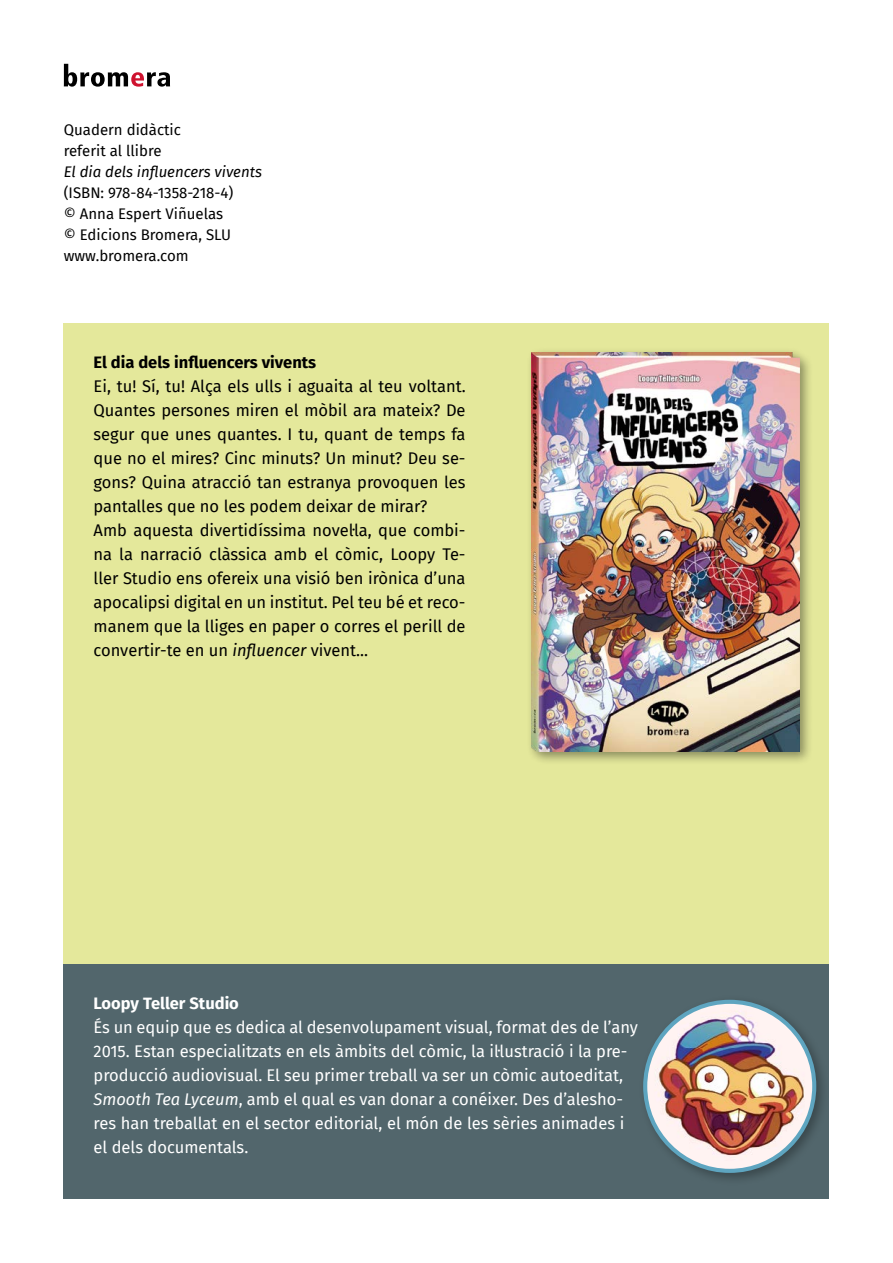
<style>
.page{position:relative;width:893px;height:1263px;background:#fff}
.page>*{position:absolute;margin:0;border:0;box-sizing:border-box;transform-origin:0 0}
.Text{font:16.5px/24px "Fira Sans";color:#000;text-align:justify}
.Text_autors{font:16.5px/24px "Fira Sans";color:#fff}
.Text-2{font:700 16.5px "Fira Sans";color:#000}
.Text_autors-2{font:700 16.5px "Fira Sans";color:#fff}
.Crèdits{font:15px "Fira Sans";color:#000}
.Crèdits-2{font:italic 15px "Fira Sans";color:#000}
.s1{font-style:italic}
</style>
<div class="page">
<div style="left:64px;top:323px;width:765px;height:677px;background:#e4e89b"></div>
<div style="left:526px;top:347px;width:287px;height:418px;background:#000;opacity:.4"></div>
<img style="left:531px;top:353px;width:268px;height:398px">
<div style="left:64px;top:964px;width:765px;height:235px;background:#52666c"></div>
<svg style="left:64px;top:64px;width:106px;height:23px"></svg>
<div style="left:638px;top:994px;width:192px;height:192px;background:#000;opacity:.3"></div>
<img style="left:645px;top:1002px;width:169px;height:169px;border-radius:85px">
<div style="left:643px;top:1000px;width:173px;height:173px;border:4px solid #5ea5c0;border-radius:50%"></div>
<p class="Crèdits" style="left:64px;top:118px;width:119px">Quadern didàctic</p>
<p class="Crèdits" style="left:64px;top:139px;width:99px">referit al llibre</p>
<p class="Crèdits-2" style="left:64px;top:160px;width:200px">El dia dels influencers vivents</p>
<p class="Crèdits" style="left:64px;top:181px;width:171px">(ISBN: 978-84-1358-218-4)</p>
<p class="Crèdits" style="left:64px;top:202px;width:161px">© Anna Espert Viñuelas</p>
<p class="Crèdits" style="left:64px;top:223px;width:169px">© Edicions Bromera, SLU</p>
<p class="Crèdits" style="left:64px;top:244px;width:126px">www.bromera.com</p>
<p class="Text-2" style="left:94px;top:349px;width:224px">El dia dels influencers vivents</p>
<p class="Text" style="left:94px;top:374px;width:374px">Ei, tu! Sí, tu! Alça els ulls i aguaita al teu voltant.<br>Quantes persones miren el mòbil ara mateix? De segur que unes quantes. I tu, quant de temps fa que no el mires? Cinc minuts? Un minut? Deu se&shy;gons? Quina atracció tan estranya provoquen les pantalles que no les podem deixar de mirar?</p>
<p class="Text" style="left:94px;top:518px;width:374px">Amb aquesta divertidíssima novel·la, que combi&shy;na la narració clàssica amb el còmic, Loopy Te&shy;ller Studio ens ofereix una visió ben irònica d’una apocalipsi digital en un institut. Pel teu bé et reco&shy;manem que la lliges en paper o corres el perill de convertir-te en un <span class="s1">influencer</span> vivent...</p>
<p class="Text_autors-2" style="left:94px;top:990px;width:147px">Loopy Teller Studio</p>
<p class="Text_autors" style="left:94px;top:1015px;width:546px">És un equip que es dedica al desenvolupament visual, format des de l’any 2015. Estan especialitzats en els àmbits del còmic, la il·lustració i la pre&shy;producció audiovisual. El seu primer treball va ser un còmic autoeditat, <span class="s1">Smooth Tea Lyceum</span>, amb el qual es van donar a conéixer. Des d’alesho&shy;res han treballat en el sector editorial, el món de les sèries animades i el dels documentals.</p>
</div>
